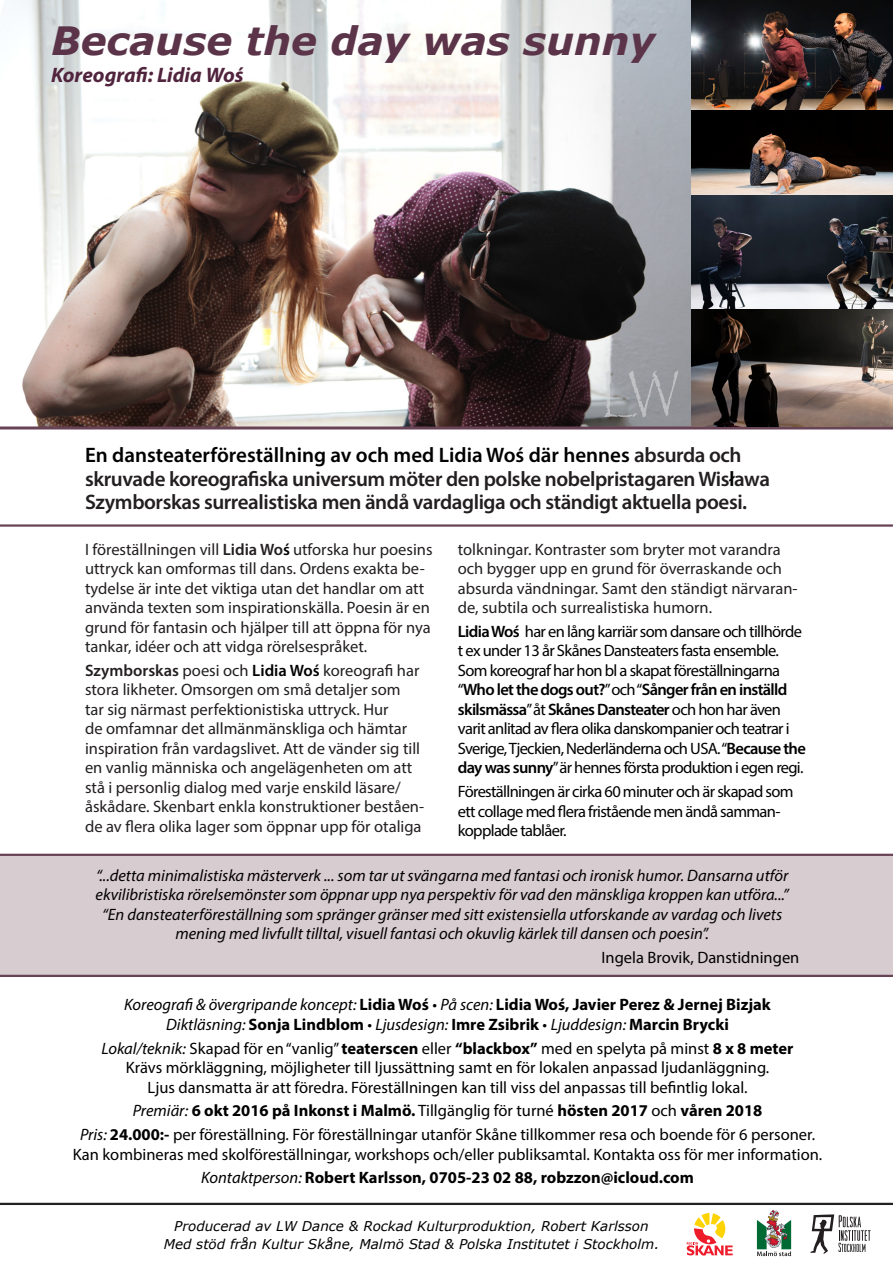
<style>
.page{position:relative;width:893px;height:1263px;background:#fff}
.page>*{position:absolute;margin:0;border:0;box-sizing:border-box;transform-origin:0 0}
.t1{font:italic 700 39px "Verdana";color:#5c3449}
.t2{font:600 21px/23.2px "Myriad Pro";letter-spacing:-.02em;color:#231f20}
.t3{font:italic 700 21px "Myriad Pro";color:#51243d}
.t4{font:16.5px/19.5px "Myriad Pro";color:#231f20}
.t5{font:16.5px/19.5px "Myriad Pro";letter-spacing:-.005em;color:#020001;text-align:center}
.t6{font:16.5px/19.5px "Myriad Pro";letter-spacing:-.04em;color:#020001}
.t7{font:italic 16.5px/19.5px "Myriad Pro";color:#020001;text-align:center}
.t8{font:700 16.5px/19.5px "Myriad Pro";color:#020001;text-align:center}
.t9{font:italic 13.5px "Verdana";color:#020001}
.s1{color:#020001}
.s2{font-weight:600}
.s3{font-weight:600;color:#020001}
.s4{font-weight:400;font-style:italic}
.s5{font-weight:400}
.s6{font-style:italic}
.s7{font-weight:700}
</style>
<div class="page">
<img style="left:0;top:0;width:893px;height:429px">
<hr style="left:0;top:524px;width:893px;height:3px;background:#684356">
<div style="left:0;top:854px;width:893px;height:123px;background:#d7ccd0"></div>
<hr style="left:0;top:1203px;width:893px;height:2px;background:#242122">
<svg style="left:604px;top:370px;width:74px;height:47px;background:#9fa2a6"></svg>
<svg style="left:687px;top:1213px;width:46px;height:42px"></svg>
<svg style="left:757px;top:1210px;width:34px;height:46px"></svg>
<svg style="left:810px;top:1214px;width:60px;height:40px"></svg>
<img style="left:692px;top:0;width:201px;height:110px">
<img style="left:692px;top:110px;width:201px;height:86px">
<img style="left:692px;top:196px;width:201px;height:113px">
<img style="left:692px;top:309px;width:201px;height:117px">
<p class="t1" style="left:51px;top:13px;width:606px">Because the day was sunny</p>
<p class="t3" style="left:51px;top:62px;width:194px">Koreografi: Lidia Woś</p>
<p class="t2" style="left:85px;top:443px;width:687px"><span class="s1">En dansteaterföreställning av och med Lidia Woś där hennes</span> absurda och skruvade koreografiska universum möter den polske nobelpristagaren Wis<span class="s1">ł</span>awa<br>Szymborskas surrealistiska men ändå vardagliga och ständigt aktuella poesi.</p>
<p class="t4" style="left:85px;top:539px;width:349px">I föreställningen vill <span class="s2">Lidia Wo</span><span class="s3">ś</span> utforska hur poesins uttryck kan omformas till dans. Ordens exakta be&shy;tydelse är inte det viktiga utan det handlar om att använda texten som inspirationskälla. Poesin är en grund för fantasin och hjälper till att öppna för nya tankar, idéer och att vidga rörelsespråket.</p>
<p class="t4" style="left:85px;top:660px;width:341px"><span class="s2">Szymborskas</span> poesi och <span class="s3">Lidia Woś</span> koreografi har stora likheter. Omsorgen om små detaljer som<br>tar sig närmast perfektionistiska uttryck. Hur<br>de omfamnar det allmänmänskliga och hämtar inspiration från vardagslivet. Att de vänder sig till en vanlig människa och angelägenheten om att stå i personlig dialog med varje enskild läsare/ åskådare. Skenbart enkla konstruktioner beståen&shy;de av flera olika lager som öppnar upp för otaliga</p>
<p class="t4" style="left:458px;top:539px;width:341px">tolkningar. Kontraster som bryter mot varandra och bygger upp en grund för överraskande och absurda vändningar. Samt den ständigt närvaran&shy;de, subtila och surrealistiska humorn.</p>
<p class="t6" style="left:458px;top:621px;width:350px"><span class="s2">Lidia Woś</span> har en lång karriär som dansare och tillhörde t ex under 13 år Skånes Dansteaters fasta ensemble.<br>Som koreograf har hon bl a skapat föreställningarna “<span class="s2">Who let the dogs out?</span>”och “<span class="s2">Sånger från en inställd skilsmässa</span>”åt <span class="s2">Skånes Dansteater</span> och hon har även varit anlitad av flera olika danskompanier och teatrar i Sverige, Tjeckien, Nederländerna och USA. “<span class="s2">Because the day was sunny</span>”är hennes första produktion i egen regi.</p>
<p class="t6" style="left:458px;top:781px;width:337px">Föreställningen är cirka 60 minuter och är skapad som ett collage med flera fristående men ändå samman&shy;kopplade tablåer.</p>
<p class="t7" style="left:96px;top:865px;width:695px">“...detta minimalistiska mästerverk ... som tar ut svängarna med fantasi och ironisk humor. Dansarna utför ekvilibristiska rörelsemönster som öppnar upp nya perspektiv för vad den mänskliga kroppen kan utföra...” “En dansteaterföreställning som spränger gränser med sitt existensiella utforskande av vardag och livets mening med livfullt tilltal, visuell fantasi och okuvlig kärlek till dansen och poesin”.</p>
<p class="t5" style="left:601px;top:948px;width:199px">Ingela Brovik, Danstidningen</p>
<p class="t8" style="left:124px;top:994px;width:648px"><span class="s4">Koreografi &amp; övergripande koncept:</span> Lidia Woś <span class="s5">•</span> <span class="s4">På scen:</span> Lidia Woś, Javier Perez &amp; Jernej Bizjak<br><span class="s4">Diktläsning:</span> Sonja Lindblom <span class="s5">•</span> <span class="s4">Ljusdesign:</span> Imre Zsibrik <span class="s5">•</span> <span class="s4">Ljuddesign:</span> Marcin Brycki</p>
<p class="t5" style="left:102px;top:1038px;width:694px"><span class="s6">Lokal/teknik:</span> Skapad för en “vanlig” <span class="s7">teaterscen</span> eller <span class="s7">“blackbox”</span> med en spelyta på minst <span class="s7">8 x 8 meter<br></span>Krävs mörkläggning, möjligheter till ljussättning samt en för lokalen anpassad ljudanläggning.<br>Ljus dansmatta är att föredra. Föreställningen kan till viss del anpassas till befintlig lokal.</p>
<p class="t8" style="left:133px;top:1100px;width:631px"><span class="s4">Premiär:</span> 6 okt 2016 på Inkonst i Malmö. <span class="s5">Tillgänglig för turné</span> hösten 2017 <span class="s5">och</span> våren 2018</p>
<p class="t5" style="left:73px;top:1124px;width:751px"><span class="s6">Pris:</span> <span class="s7">24.000:-</span> per föreställning. För föreställningar utanför Skåne tillkommer resa och boende för 6 personer.<br>Kan kombineras med skolföreställningar, workshops och/eller publiksamtal. Kontakta oss för mer information.</p>
<p class="t8" style="left:201px;top:1167px;width:494px"><span class="s4">Kontaktperson:</span> Robert Karlsson, 0705-23 02 88, robzzon@icloud.com</p>
<p class="t9" style="left:174px;top:1216px;width:476px">Producerad av LW Dance &amp; Rockad Kulturproduktion, Robert Karlsson</p>
<p class="t9" style="left:164px;top:1234px;width:497px">Med stöd från Kultur Skåne, Malmö Stad &amp; Polska Institutet i Stockholm.</p>
</div>
